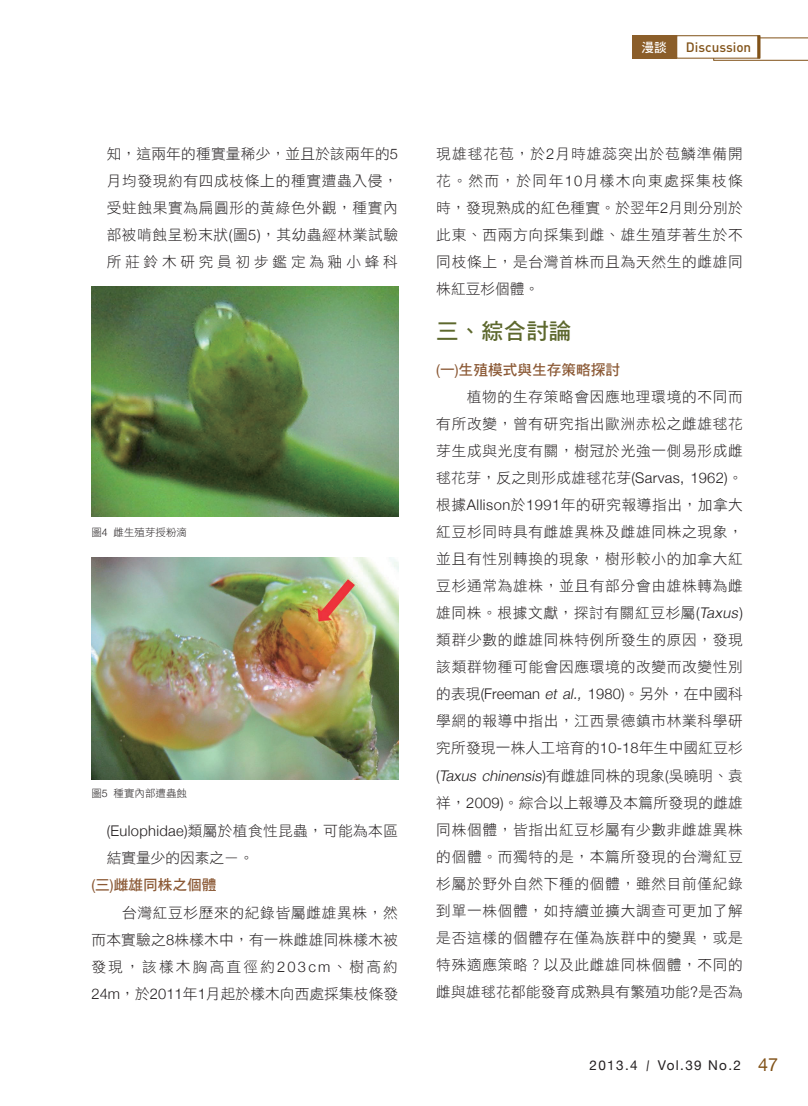
<style>
.page{position:relative;width:808px;height:1106px;background:#fff}
.page>*{position:absolute;margin:0;border:0;box-sizing:border-box;transform-origin:0 0}
.中標{font:22.5px "DF Hei Std W7";color:#5d682d}
.內文{font:14.7px/27px "DF Hei Std W3";letter-spacing:.045em;color:#231f20;text-align:justify}
.內文-2{font:14.7px/27px "DF Hei Std W3";letter-spacing:.02em;color:#231f20}
.內文小標{font:14.7px "DF Hei Std W7";color:#8b5935}
.t1{font:13.5px "Helvetica Neue";letter-spacing:.1em;color:#231f20}
.t2{font:500 13.5px "DIN";color:#815218}
.t3{font:12.75px "DF Hei Std W7";color:#fff}
.圖說{font:10.5px "DF Hei Std W3";color:#231f20}
.s1{font-family:"Helvetica Neue";font-weight:300}
.s2{font-family:"Helvetica Neue"}
.s3{font-family:"Helvetica Neue";font-weight:300;font-style:italic}
.s4{font-size:18px;color:#815218}
</style>
<div class="page">
<svg style="left:713px;top:38px;width:95px;height:23px"></svg>
<div style="left:676px;top:35px;width:84px;height:23px;background:#fff;border:1px solid #815218"></div>
<div style="left:632px;top:35px;width:45px;height:23px;background:#8b5e2a"></div>
<hr style="left:757px;top:35px;width:3px;height:23px;background:#815218">
<img style="left:91px;top:286px;width:307px;height:230px">
<img style="left:92px;top:557px;width:306px;height:223px">
<p class="內文" style="left:107px;top:140px;width:293px">知，這兩年的種實量稀少，並且於該兩年的<span class="s1">5</span>月均發現約有四成枝條上的種實遭蟲入侵，受蛀蝕果實為扁圓形的黃綠色外觀，種實內部被啃蝕呈粉末狀<span class="s1">(</span>圖<span class="s1">5)</span>，其幼蟲經林業試驗所莊鈴木研究員初步鑑定為釉小蜂科</p>
<p class="圖說" style="left:91px;top:526px;width:97px">圖<span class="s1">4</span> 雌生殖芽授粉滴</p>
<p class="圖說" style="left:91px;top:787px;width:97px">圖<span class="s1">5</span> 種實內部遭蟲蝕</p>
<p class="內文-2" style="left:107px;top:817px;width:293px"><span class="s1">(Eulophidae)</span>類屬於植食性昆蟲，可能為本區結實量少的因素之ㄧ。</p>
<p class="內文小標" style="left:91px;top:877px;width:127px"><span class="s2">(</span>三<span class="s2">)</span>雌雄同株之個體</p>
<p class="內文" style="left:91px;top:898px;width:308px;text-indent:31px">台灣紅豆杉歷來的紀錄皆屬雌雄異株，然而本實驗之<span class="s1">8</span>株樣木中，有一株雌雄同株樣木被發現，該樣木胸高直徑約<span class="s1">203cm</span>、樹高約<span class="s1">24m</span>，於<span class="s1">2011</span>年<span class="s1">1</span>月起於樣木向西處採集枝條發</p>
<p class="t3" style="left:641px;top:40px;width:27px">漫談</p>
<p class="t2" style="left:686px;top:38px;width:67px">Discussion</p>
<p class="內文" style="left:436px;top:140px;width:308px">現雄毬花苞，於<span class="s1">2</span>月時雄蕊突出於苞鱗準備開花。然而，於同年<span class="s1">10</span>月樣木向東處採集枝條時，發現熟成的紅色種實。於翌年<span class="s1">2</span>月則分別於此東、西兩方向採集到雌、雄生殖芽著生於不同枝條上，是台灣首株而且為天然生的雌雄同株紅豆杉個體。</p>
<p class="中標" style="left:436px;top:318px;width:136px">三、綜合討論</p>
<p class="內文小標" style="left:436px;top:362px;width:186px"><span class="s2">(</span>一<span class="s2">)</span>生殖模式與生存策略探討</p>
<p class="內文" style="left:436px;top:383px;width:308px;text-indent:31px">植物的生存策略會因應地理環境的不同而有所改變，曾有研究指出歐洲赤松之雌雄毬花芽生成與光度有關，樹冠於光強一側易形成雌毬花芽，反之則形成雄毬花芽<span class="s1">(Sarvas, 1962)</span>。根據<span class="s1">Allison</span>於<span class="s1">1991</span>年的研究報導指出，加拿大紅豆杉同時具有雌雄異株及雌雄同株之現象，並且有性別轉換的現象，樹形較小的加拿大紅豆杉通常為雄株，並且有部分會由雄株轉為雌雄同株。根據文獻，探討有關紅豆杉屬<span class="s1">(</span><span class="s3">Taxus</span><span class="s1">)</span>類群少數的雌雄同株特例所發生的原因，發現該類群物種可能會因應環境的改變而改變性別的表現<span class="s1">(Freeman</span> <span class="s3">et al.,</span> <span class="s1">1980)</span>。另外，在中國科學網的報導中指出，江西景德鎮市林業科學研究所發現一株人工培育的<span class="s1">10-18</span>年生中國紅豆杉<span class="s1">(</span><span class="s3">Taxus chinensis</span><span class="s1">)</span>有雌雄同株的現象<span class="s1">(</span>吳曉明、袁祥，<span class="s1">2009)</span>。綜合以上報導及本篇所發現的雌雄同株個體，皆指出紅豆杉屬有少數非雌雄異株的個體。而獨特的是，本篇所發現的台灣紅豆杉屬於野外自然下種的個體，雖然目前僅紀錄到單一株個體，如持續並擴大調查可更加了解是否這樣的個體存在僅為族群中的變異，或是特殊適應策略？以及此雌雄同株個體，不同的雌與雄毬花都能發育成熟具有繁殖功能<span class="s1">?</span>是否為</p>
<p class="t1" style="left:590px;top:1057px;width:50px">2013.4</p>
<p class="t1" style="left:658px;top:1057px;width:122px">Vol.39 No.2 <span class="s4">47</span></p>
</div>
